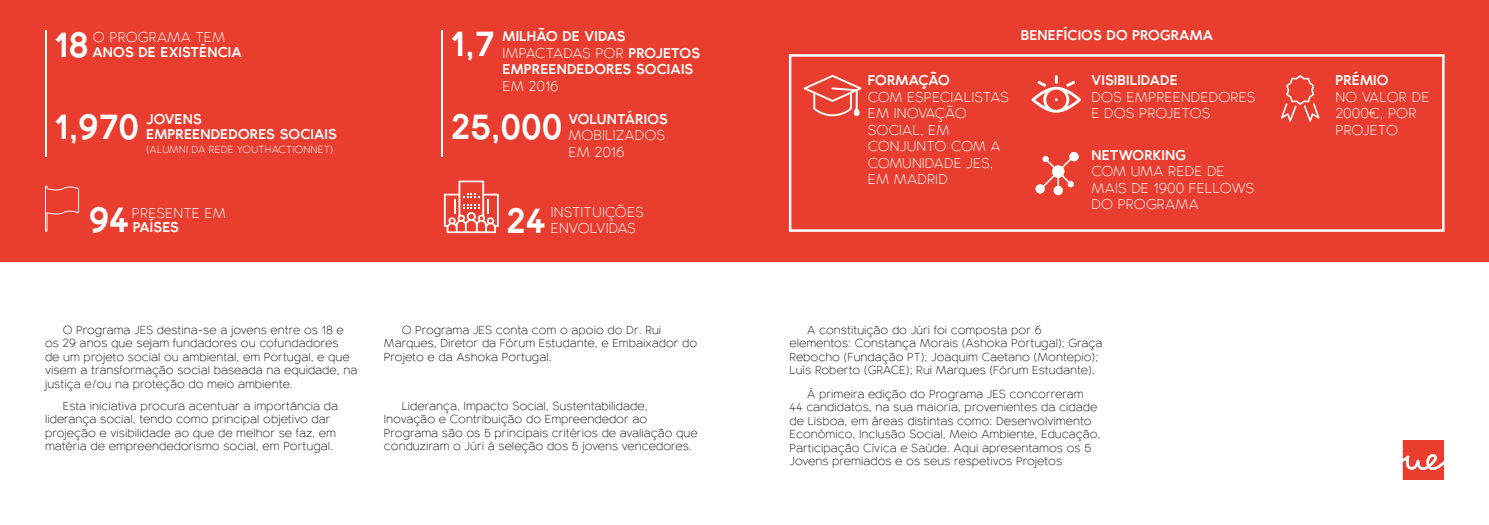
<style>
.page{position:relative;width:1489px;height:525px;background:#fff}
.page>*{position:absolute;margin:0;border:0;box-sizing:border-box;transform-origin:0 0}
.t1{font:700 33.75px "Bambino New";color:#fff}
.t2{font:300 13.75px/16.5px "Bambino New";letter-spacing:.01em;color:#fff}
.t3{font:700 13.75px/16.5px "Bambino New";letter-spacing:.01em;color:#fff}
.t4{font:700 13.75px "Bambino New";letter-spacing:-.01em;color:#fff}
.t5{font:300 11.25px/13.5px "Bambino New";color:#231f20}
.t6{font:300 10px "Bambino New";letter-spacing:.01em;color:#fff}
.s1{font-weight:300}
</style>
<div class="page">
<div style="left:0;top:0;width:1488px;height:262px;background:#e83d2f"></div>
<svg style="left:1402px;top:440px;width:41px;height:39px;background:#eb5e52"></svg>
<svg style="left:45px;top:185px;width:34px;height:47px"></svg>
<svg style="left:444px;top:180px;width:55px;height:53px"></svg>
<hr style="left:441px;top:31px;width:1px;height:126px;background:#fff">
<div style="left:788px;top:54px;width:656px;height:178px;border:2px solid #fff"></div>
<hr style="left:45px;top:31px;width:1px;height:126px;background:#fff">
<svg style="left:803px;top:75px;width:58px;height:41px"></svg>
<svg style="left:1031px;top:75px;width:49px;height:38px"></svg>
<svg style="left:1035px;top:152px;width:43px;height:43px"></svg>
<div style="left:1070px;top:153px;width:7px;height:7px;background:#fff;border-radius:50%"></div>
<svg style="left:1281px;top:75px;width:38px;height:47px"></svg>
<h1 class="t1" style="left:55px;top:14px;width:35px">18</h1>
<p class="t3" style="left:93px;top:42px;width:151px">ANOS DE EXISTÊNCIA</p>
<p class="t2" style="left:93px;top:28px;width:134px">O PROGRAMA TEM</p>
<h1 class="t1" style="left:55px;top:96px;width:86px">1,970</h1>
<p class="t3" style="left:146px;top:110px;width:192px;line-height:15px">JOVENS<br>EMPREENDEDORES SOCIAIS</p>
<p class="t6" style="left:146px;top:141px;width:189px">(ALUMNI DA REDE YOUTHACTIONNET)</p>
<h1 class="t1" style="left:451px;top:13px;width:45px">1,7</h1>
<p class="t3" style="left:502px;top:27px;width:199px">MILHÃO DE VIDAS<br><span class="s1">IMPACTADAS POR</span> PROJETOS<br>EMPREENDEDORES SOCIAIS</p>
<p class="t2" style="left:502px;top:76px;width:58px">EM 2016</p>
<h1 class="t1" style="left:451px;top:96px;width:113px">25,000</h1>
<p class="t3" style="left:568px;top:109px;width:101px">VOLUNTÁRIOS</p>
<p class="t2" style="left:568px;top:126px;width:98px">MOBILIZADOS<br>EM 2016</p>
<p class="t2" style="left:132px;top:203px;width:95px">PRESENTE EM</p>
<h1 class="t1" style="left:506px;top:190px;width:41px">24</h1>
<p class="t2" style="left:551px;top:203px;width:94px">INSTITUIÇÕES<br>ENVOLVIDAS</p>
<h1 class="t1" style="left:89px;top:190px;width:41px">94</h1>
<p class="t3" style="left:133px;top:217px;width:48px">PAÍSES</p>
<p class="t4" style="left:867px;top:68px;width:83px">FORMAÇÃO</p>
<p class="t2" style="left:867px;top:87px;width:142px">COM ESPECIALISTAS<br>EM INOVAÇÃO<br>SOCIAL, EM<br>CONJUNTO COM A<br>COMUNIDADE JES,<br>EM MADRID</p>
<p class="t3" style="left:1020px;top:25px;width:194px">BENEFÍCIOS DO PROGRAMA</p>
<p class="t3" style="left:1091px;top:70px;width:88px">VISIBILIDADE</p>
<p class="t2" style="left:1091px;top:87px;width:165px">DOS EMPREENDEDORES<br>E DOS PROJETOS</p>
<p class="t3" style="left:1091px;top:145px;width:96px">NETWORKING</p>
<p class="t2" style="left:1091px;top:162px;width:164px">COM UMA REDE DE<br>MAIS DE 1900 FELLOWS<br>DO PROGRAMA</p>
<p class="t5" style="left:45px;top:321px;width:314px;text-indent:18px">O Programa JES destina-se a jovens entre os 18 e os 29 anos que sejam fundadores ou cofundadores<br>de um projeto social ou ambiental, em Portugal, e que visem a transformação social baseada na equidade, na justiça e/ou na proteção do meio ambiente.</p>
<p class="t5" style="left:45px;top:397px;width:295px;text-indent:18px">Esta iniciativa procura acentuar a importância da liderança social, tendo como principal objetivo dar projeção e visibilidade ao que de melhor se faz, em matéria de empreendedorismo social, em Portugal.</p>
<p class="t5" style="left:384px;top:321px;width:315px;text-indent:18px">O Programa JES conta com o apoio do Dr. Rui<br>Marques, Diretor da Fórum Estudante, e Embaixador do<br>Projeto e da Ashoka Portugal.</p>
<p class="t5" style="left:789px;top:322px;width:314px;text-indent:18px">A constituição do Júri foi composta por 6 elementos: Constança Morais (Ashoka Portugal); Graça Rebocho (Fundação PT); Joaquim Caetano (Montepio); Luís Roberto (GRACE); Rui Marques (Fórum Estudante).</p>
<p class="t5" style="left:789px;top:385px;width:312px;text-indent:18px">À primeira edição do Programa JES concorreram<br>44 candidatos, na sua maioria, provenientes da cidade de Lisboa, em áreas distintas como: Desenvolvimento Económico, Inclusão Social, Meio Ambiente, Educação, Participação Cívica e Saúde. Aqui apresentamos os 5<br>Jovens premiados e os seus respetivos Projetos</p>
<p class="t5" style="left:384px;top:397px;width:315px;text-indent:18px">Liderança, Impacto Social, Sustentabilidade, Inovação e Contribuição do Empreendedor ao Programa são os 5 principais critérios de avaliação que conduziram o Júri à seleção dos 5 jovens vencedores.</p>
<p class="t3" style="left:1335px;top:71px;width:55px">PRÉMIO</p>
<p class="t2" style="left:1335px;top:87px;width:96px">NO VALOR DE<br>2000€, POR<br>PROJETO</p>
</div>
